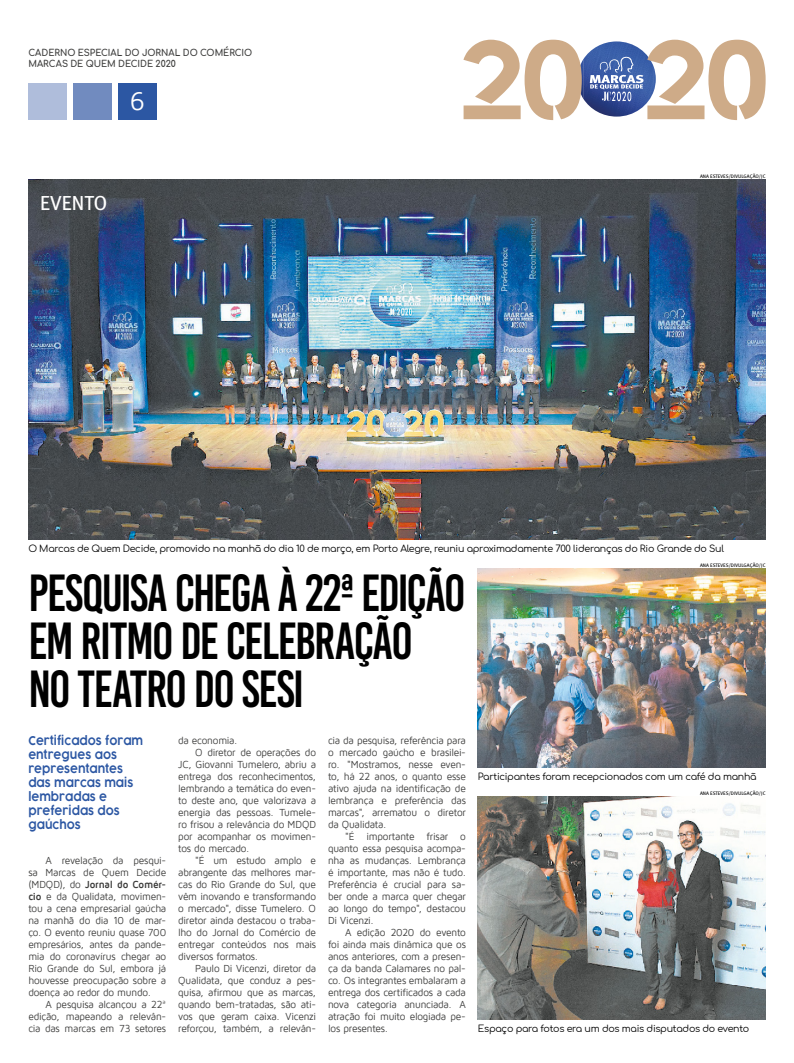
<style>
.page{position:relative;width:794px;height:1063px;background:#fff}
.page>*{position:absolute;margin:0;border:0;box-sizing:border-box;transform-origin:0 0}
.Abre{font:52.1px/47.8px "Bebas Kai";letter-spacing:-.035em;color:#000;scale:.95 1}
.t1{font:26.3px "Maven Pro";color:#fff}
.CARTOLA{font:20.3px "Meta Book LF Caps";letter-spacing:-.015em;color:#fff}
.Linha_de_Apoio{font:600 12px/14px "COCOGOOSE";color:#2c57a3;scale:.9 1}
.TEXTO{font:10.5px/12px "Maven Pro";letter-spacing:-.02em;color:#3c3c3b;text-align:justify;scale:.95 1}
.Legenda{font:9.5px "Comfortaa";letter-spacing:-.03em;color:#000}
.t2{font:700 9.2px/11.6px "Comfortaa";color:#3c3c3b;scale:.95 1}
.Crédito{font:5px "Meta Book Caps";color:#000}
.s1{font-weight:700}
</style>
<div class="page">
<div style="left:118px;top:83px;width:39px;height:37px;background:#2c57a3"></div>
<div style="left:73px;top:83px;width:39px;height:37px;background:#718bbf"></div>
<div style="left:28px;top:83px;width:39px;height:37px;background:#afbddb"></div>
<img style="left:583px;top:51px;width:7px;height:56px">
<img style="left:582px;top:60px;width:1px;height:38px">
<svg style="left:463px;top:40px;width:119px;height:80px"></svg>
<svg style="left:590px;top:40px;width:175px;height:80px"></svg>
<img style="left:28px;top:180px;width:737px;height:360px">
<img style="left:478px;top:569px;width:287px;height:199px">
<img style="left:478px;top:797px;width:287px;height:223px">
<p class="t2" style="left:28px;top:46px;width:237px">CADERNO ESPECIAL DO JORNAL DO COMÉRCIO<br>MARCAS DE QUEM DECIDE 2020</p>
<p class="t1" style="left:130px;top:87px;width:17px">6</p>
<p class="CARTOLA" style="left:40px;top:191px;width:69px">EVENTO</p>
<p class="Crédito" style="left:700px;top:173px;width:67px">ANA ESTEVES/DIVULGAÇÃO/JC</p>
<p class="Legenda" style="left:28px;top:540px;width:697px">O Marcas de Quem Decide, promovido na manhã do dia 10 de março, em Porto Alegre, reuniu aproximadamente 700 lideranças do Rio Grande do Sul</p>
<p class="Abre" style="left:28px;top:570px;width:462px">PESQUISA CHEGA À 22ª EDIÇÃO<br>EM RITMO DE CELEBRAÇÃO<br>NO TEATRO DO SESI</p>
<p class="Linha_de_Apoio" style="left:28px;top:733px;width:129px">Certificados foram entregues aos representantes das marcas mais lembradas e preferidas dos gaúchos</p>
<p class="TEXTO" style="left:28px;top:854px;width:147px;text-indent:17px">A revelação da pesqui&shy;sa Marcas de Quem Decide (MDQD), do <span class="s1">Jornal do Comér&shy;cio</span> e da Qualidata, movimen&shy;tou a cena empresarial gaúcha na manhã do dia 10 de mar&shy;ço. O evento reuniu quase 700 empresários, antes da pande&shy;mia do coronavírus chegar ao Rio Grande do Sul, embora já houvesse preocupação sobre a doença ao redor do mundo.</p>
<p class="TEXTO" style="left:28px;top:998px;width:147px;text-indent:17px">A pesquisa alcançou a 22ª edição, mapeando a relevân&shy;cia das marcas em 73 setores</p>
<p class="TEXTO" style="left:328px;top:734px;width:147px">cia da pesquisa, referência para o mercado gaúcho e brasilei&shy;ro. "Mostramos, nesse even&shy;to, há 22 anos, o quanto esse ativo ajuda na identificação de lembrança e preferência das marcas", arrematou o diretor da Qualidata.</p>
<p class="TEXTO" style="left:328px;top:830px;width:147px;text-indent:17px">"É importante frisar o quanto essa pesquisa acompa&shy;nha as mudanças. Lembrança é importante, mas não é tudo.<br>Preferência é crucial para sa&shy;ber onde a marca quer chegar ao longo do tempo", destacou Di Vicenzi.</p>
<p class="TEXTO" style="left:328px;top:926px;width:147px;text-indent:17px">A edição 2020 do evento foi ainda mais dinâmica que os anos anteriores, com a presen&shy;ça da banda Calamares no pal&shy;co. Os integrantes embalaram a entrega dos certificados a cada nova categoria anunciada. A atração foi muito elogiada pe&shy;los presentes.</p>
<p class="TEXTO" style="left:178px;top:734px;width:64px">da economia.</p>
<p class="TEXTO" style="left:178px;top:746px;width:147px;text-indent:17px">O diretor de operações do JC, Giovanni Tumelero, abriu a entrega dos reconhecimentos, lembrando a temática do even&shy;to deste ano, que valorizava a energia das pessoas. Tumele&shy;ro frisou a relevância do MDQD por acompanhar os movimen&shy;tos do mercado.</p>
<p class="TEXTO" style="left:178px;top:854px;width:147px;text-indent:17px">"É um estudo amplo e abrangente das melhores mar&shy;cas do Rio Grande do Sul, que vêm inovando e transformando o mercado", disse Tumelero. O diretor ainda destacou o traba&shy;lho do Jornal do Comércio de entregar conteúdos nos mais diversos formatos.</p>
<p class="TEXTO" style="left:178px;top:962px;width:147px;text-indent:17px">Paulo Di Vicenzi, diretor da Qualidata, que conduz a pes&shy;quisa, afirmou que as marcas, quando bem-tratadas, são ati&shy;vos que geram caixa. Vicenzi reforçou, também, a relevân-</p>
<p class="Crédito" style="left:700px;top:563px;width:67px">ANA ESTEVES/DIVULGAÇÃO/JC</p>
<p class="Legenda" style="left:478px;top:768px;width:280px">Participantes foram recepcionados com um café da manhã</p>
<p class="Crédito" style="left:700px;top:791px;width:67px">ANA ESTEVES/DIVULGAÇÃO/JC</p>
<p class="Legenda" style="left:478px;top:1020px;width:273px">Espaço para fotos era um dos mais disputados do evento</p>
</div>
